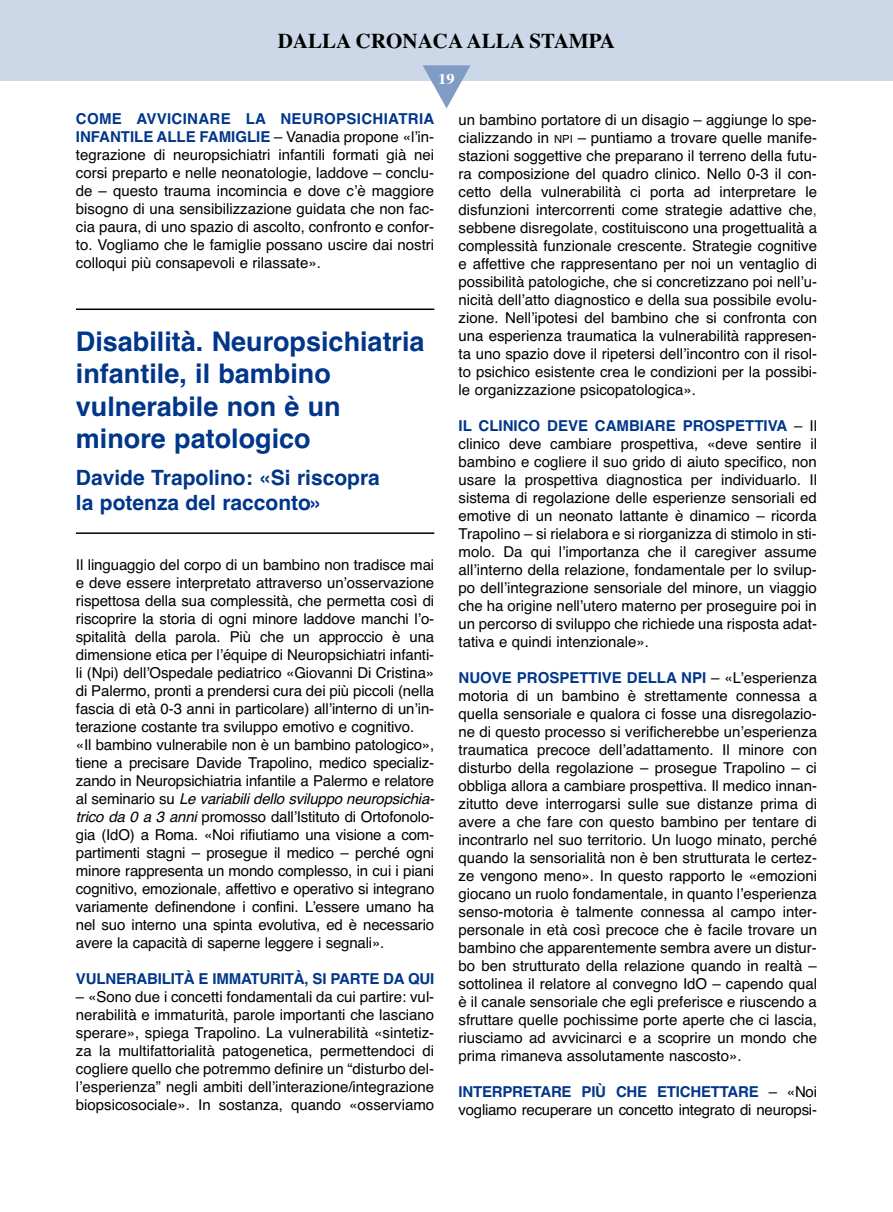
<style>
.page{position:relative;width:893px;height:1212px;background:#fff}
.page>*{position:absolute;margin:0;border:0;box-sizing:border-box;transform-origin:0 0}
.t1{font:700 27px/32.4px "Helvetica";color:#00368a}
.t2{font:700 21px/25.2px "Helvetica";color:#00368a}
.t3{font:700 21px "Times";color:#000}
.t4{font:15px/18px "Helvetica";letter-spacing:-.005em;color:#000;text-align:justify}
.t5{font:700 15px "Helvetica";letter-spacing:-.01em;color:#00368a}
.t6{font:700 15px "Times";color:#fff;scale:1.1 1}
.s1{font-weight:700;color:#00368a}
.s2{font-style:italic}
.s3{color:#19497e}
.s4{font-size:11.25px}
</style>
<div class="page">
<hr style="left:76px;top:308px;width:358px;height:2px;background:#000">
<hr style="left:76px;top:532px;width:358px;height:2px;background:#000">
<div style="left:2px;top:0;width:891px;height:81px;background:#ccd7e8"></div>
<svg style="left:423px;top:65px;width:47px;height:43px"></svg>
<h2 class="t3" style="left:278px;top:34px;width:339px">DALLA CRONACA ALLA STAMPA</h2>
<p class="t6" style="left:438px;top:74px;width:16px">19</p>
<p class="t4" style="left:76px;top:111px;width:360px"><span class="s1">COME AVVICINARE LA NEUROPSICHIATRIA INFANTILE ALLE FAMIGLIE</span> – Vanadia propone «lʼin&shy;tegrazione di neuropsichiatri infantili formati già nei corsi preparto e nelle neonatologie, laddove – conclu&shy;de – questo trauma incomincia e dove cʼè maggiore bisogno di una sensibilizzazione guidata che non fac&shy;cia paura, di uno spazio di ascolto, confronto e confor&shy;to. Vogliamo che le famiglie possano uscire dai nostri colloqui più consapevoli e rilassate».</p>
<h1 class="t1" style="left:76px;top:328px;width:350px">Disabilità. Neuropsichiatria infantile, il bambino vulnerabile non è un minore patologico</h1>
<h2 class="t2" style="left:76px;top:467px;width:305px">Davide Trapolino: «Si riscopra la potenza del racconto»</h2>
<p class="t4" style="left:76px;top:557px;width:363px;text-align:left">Il linguaggio del corpo di un bambino non tradisce mai e deve essere interpretato attraverso unʼosservazione rispettosa della sua complessità, che permetta così di riscoprire la storia di ogni minore laddove manchi lʼo&shy;spitalità della parola. Più che un approccio è una dimensione etica per lʼéquipe di Neuropsichiatri infanti&shy;li (Npi) dellʼOspedale pediatrico «Giovanni Di Cristina» di Palermo, pronti a prendersi cura dei più piccoli (nella fascia di età 0-3 anni in particolare) allʼinterno di unʼin&shy;terazione costante tra sviluppo emotivo e cognitivo.<br>«Il bambino vulnerabile non è un bambino patologico», tiene a precisare Davide Trapolino, medico specializ&shy;zando in Neuropsichiatria infantile a Palermo e relatore a l s e m i n a r i o s u <span class="s2">Le variabili dello sviluppo neuropsichia&shy;trico da 0 a 3 anni</span> promosso dallʼIstituto di Ortofonolo&shy;gia (IdO) a Roma. «Noi rifiutiamo una visione a com&shy;partimenti stagni – prosegue il medico – perché ogni minore rappresenta un mondo complesso, in cui i piani cognitivo, emozionale<span class="s3">,</span> affettivo e operativo si integrano variamente definendone i confini. Lʼessere umano ha nel suo interno una spinta evolutiva, ed è necessario avere la capacità di saperne leggere i segnali».</p>
<p class="t5" style="left:76px;top:973px;width:360px">VULNERABILITÀ E IMMATURITÀ, SI PARTE DA QUI</p>
<p class="t4" style="left:76px;top:989px;width:360px">– «Sono due i concetti fondamentali da cui partire: vul&shy;nerabilità e immaturità, parole importanti che lasciano sperare», spiega Trapolino. La vulnerabilità «sintetiz&shy;za la multifattorialità patogenetica, permettendoci di cogliere quello che potremmo definire un “disturbo del&shy;lʼesperienza” negli ambiti dellʼinterazione/integrazione biopsicosociale». In sostanza, quando «osserviamo</p>
<p class="t4" style="left:459px;top:112px;width:360px">un bambino portatore di un disagio – aggiunge lo spe&shy;cializzando in <span class="s4">NPI</span> – puntiamo a trovare quelle manife&shy;stazioni soggettive che preparano il terreno della futu&shy;ra composizione del quadro clinico. Nello 0-3 il con&shy;cetto della vulnerabilità ci porta ad interpretare le disfunzioni intercorrenti come strategie adattive che<span class="s3">, </span>sebbene disregolate<span class="s3">,</span> costituiscono una progettualità a complessità funzionale crescente. Strategie cognitive e affettive che rappresentano per noi un ventaglio di possibilità patologiche, che si concretizzano poi nellʼu&shy;nicità dellʼatto diagnostico e della sua possibile evolu&shy;zione. Nellʼipotesi del bambino che si confronta con una esperienza traumatica la vulnerabilità rappresen&shy;ta uno spazio dove il ripetersi dellʼincontro con il risol&shy;to psichico esistente crea le condizioni per la possibi&shy;le organizzazione psicopatologica».</p>
<p class="t4" style="left:459px;top:418px;width:360px"><span class="s1">IL CLINICO DEVE CAMBIARE PROSPETTIVA</span> – Il clinico deve cambiare prospettiva, «deve sentire il bambino e cogliere il suo grido di aiuto specifico, non usare la prospettiva diagnostica per individuarlo. Il sistema di regolazione delle esperienze sensoriali ed emotive di un neonato lattante è dinamico – ricorda Trapolino – si rielabora e si riorganizza di stimolo in sti&shy;molo. Da qui lʼimportanza che il caregiver assume allʼinterno della relazione, fondamentale per lo svilup&shy;po dellʼintegrazione sensoriale del minore, un viaggio che ha origine nellʼutero materno per proseguire poi in un percorso di sviluppo che richiede una risposta adat&shy;tativa e quindi intenzionale».</p>
<p class="t4" style="left:459px;top:670px;width:360px"><span class="s1">NUOVE PROSPETTIVE DELLA NPI</span> – «Lʼesperienza motoria di un bambino è strettamente connessa a quella sensoriale e qualora ci fosse una disregolazio&shy;ne di questo processo si verificherebbe unʼesperienza traumatica precoce dellʼadattamento. Il minore con disturbo della regolazione – prosegue Trapolino – ci obbliga allora a cambiare prospettiva. Il medico innan&shy;zitutto deve interrogarsi sulle sue distanze prima di avere a che fare con questo bambino per tentare di incontrarlo nel suo territorio. Un luogo minato, perché quando la sensorialità non è ben strutturata le certez&shy;ze vengono meno». In questo rapporto le «emozioni giocano un ruolo fondamentale, in quanto lʼesperienza senso-motoria è talmente connessa al campo inter&shy;personale in età così precoce che è facile trovare un bambino che apparentemente sembra avere un distur&shy;bo ben strutturato della relazione quando in realtà – sottolinea il relatore al convegno IdO – capendo qual è il canale sensoriale che egli preferisce e riuscendo a sfruttare quelle pochissime porte aperte che ci lascia, riusciamo ad avvicinarci e a scoprire un mondo che prima rimaneva assolutamente nascosto».</p>
<p class="t4" style="left:459px;top:1084px;width:360px"><span class="s1">INTERPRETARE PIÙ CHE ETICHETTARE</span> – «Noi vogliamo recuperare un concetto integrato di neuropsi-</p>
</div>
